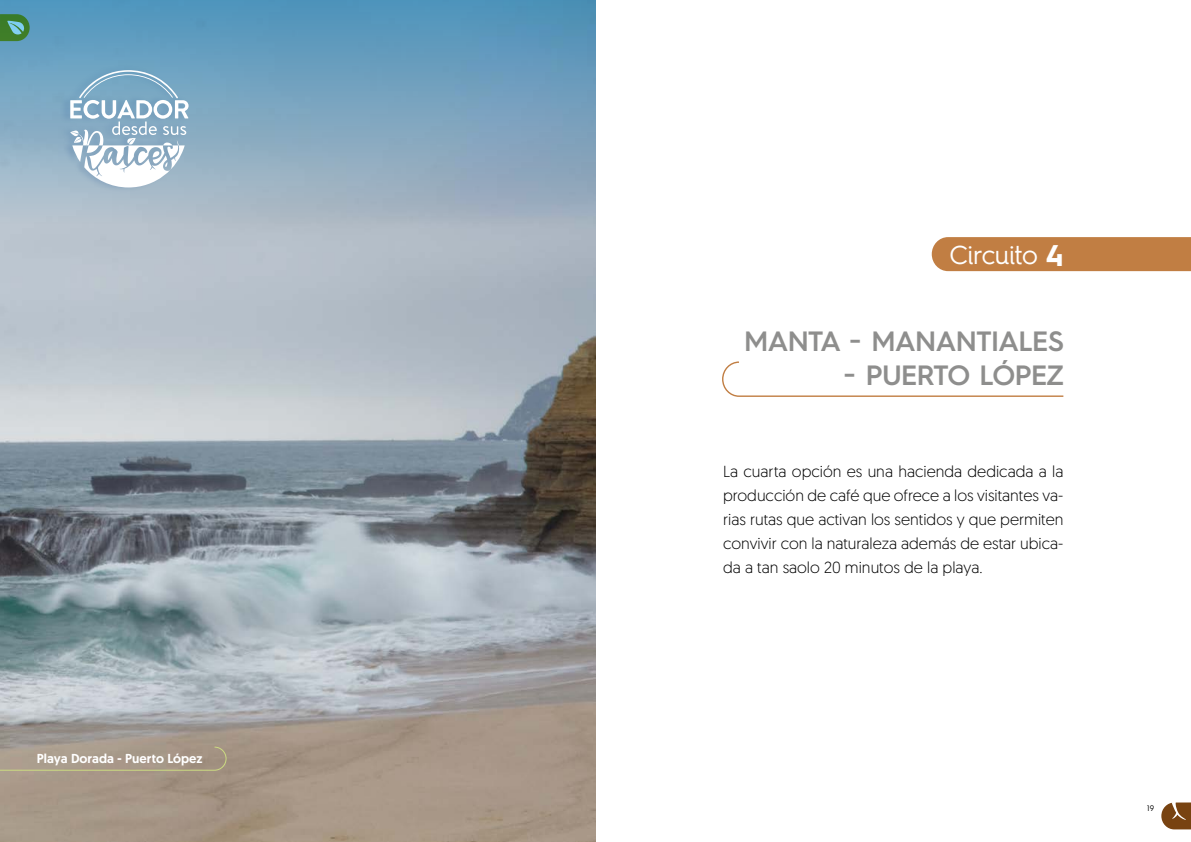
<style>
.page{position:relative;width:1191px;height:842px;background:#fff}
.page>*{position:absolute;margin:0;border:0;box-sizing:border-box;transform-origin:0 0}
.t1{font:700 30px "Hurme Geometric Sans 4";color:#fff}
.t2{font:600 28px "Hurme Geometric Sans 4";letter-spacing:-.02em;color:#8e8e8d}
.t3{font:26px "Hurme Geometric Sans 4";color:#fff}
.t4{font:300 16px/24px "Geomanist";color:#000;text-align:justify}
.t5{font:500 13px "Geomanist";color:#fff}
.t6{font:8px "Hurme Geometric Sans 4";color:#000}
</style>
<div class="page">
<svg style="left:1161px;top:802px;width:30px;height:27px"></svg>
<div style="left:931px;top:237px;width:260px;height:34px;background:#c17e43"></div>
<img style="left:0;top:224px;width:595px;height:618px">
<svg style="left:722px;top:361px;width:342px;height:36px"></svg>
<svg style="left:0;top:746px;width:227px;height:25px"></svg>
<div style="left:0;top:0;width:595px;height:224px;background:linear-gradient(to bottom,#4c93ba,#adb8c5)"></div>
<div style="left:59px;top:65px;width:129px;height:128px;background:#265494;opacity:.2"></div>
<svg style="left:70px;top:70px;width:119px;height:117px"></svg>
<p class="t5" style="left:37px;top:749px;width:167px">Playa Dorada - Puerto López</p>
<h3 class="t3" style="left:949px;top:237px;width:90px">Circuito</h3>
<h1 class="t1" style="left:1045px;top:234px;width:20px">4</h1>
<h2 class="t2" style="left:744px;top:322px;width:320px">MANTA - MANANTIALES</h2>
<h2 class="t2" style="left:843px;top:355px;width:222px">- PUERTO LÓPEZ</h2>
<p class="t4" style="left:723px;top:458px;width:342px">La cuarta opción es una hacienda dedicada a la producción de café que ofrece a los visitantes va&shy;rias rutas que activan los sentidos y que permiten convivir con la naturaleza además de estar ubica&shy;da a tan saolo 20 minutos de la playa.</p>
<p class="t6" style="left:1147px;top:803px;width:8px">19</p>
</div>
